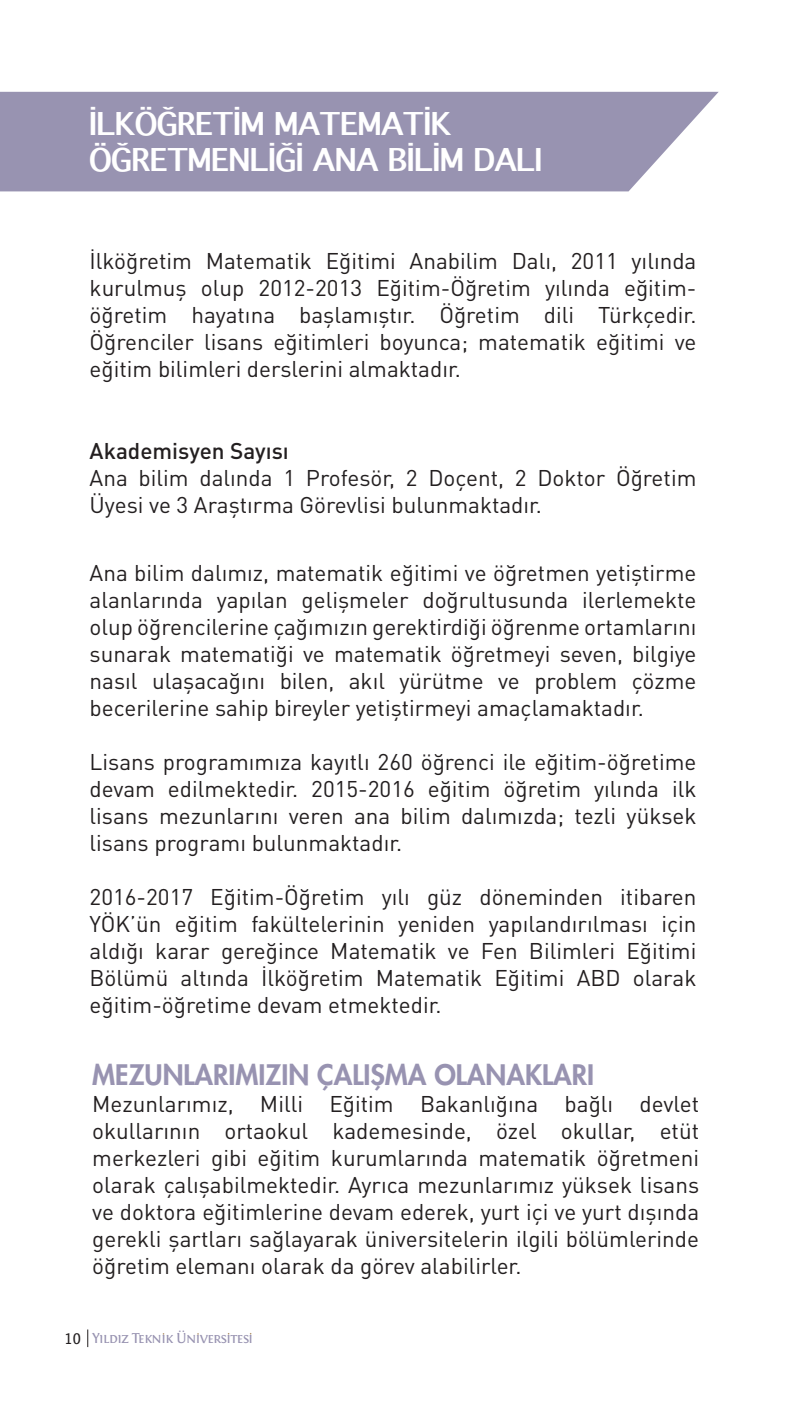
<style>
.page{position:relative;width:787px;height:1418px;background:#fff}
.page>*{position:absolute;margin:0;border:0;box-sizing:border-box;transform-origin:0 0}
.t1{font:700 30px "Thonburi";color:#fff}
.t2{font:800 27.5px "Futura Std";color:#9893b1}
.t3{font:22.5px/27px "DIN Pro";color:#231f20;text-align:justify}
.t4{font:500 22.5px "DIN Pro";color:#231f20}
.t5{font:16.25px "Fontin Sans Small Caps";color:#231f20}
.t6{font:15px "Fontin Small Caps";letter-spacing:-.04em;color:#9893b1}
</style>
<div class="page">
<svg style="left:87px;top:1329px;width:1px;height:17px"></svg>
<div style="left:0;top:92px;width:718px;height:99px;background:#9893b1"></div>
<p class="t1" style="left:90px;top:107px;width:363px">İLKÖĞRETİM MATEMATİK</p>
<p class="t1" style="left:90px;top:143px;width:454px">ÖĞRETMENLİĞİ ANA BİLİM DALI</p>
<p class="t3" style="left:90px;top:246px;width:608px">İlköğretim Matematik Eğitimi Anabilim Dalı, 2011 yılında kurulmuş olup 2012-2013 Eğitim-Öğretim yılında eğitim&shy;öğretim hayatına başlamıştır. Öğretim dili Türkçedir.<br>Öğrenciler lisans eğitimleri boyunca; matematik eğitimi ve eğitim bilimleri derslerini almaktadır.</p>
<p class="t4" style="left:90px;top:435px;width:201px">Akademisyen Sayısı</p>
<p class="t3" style="left:90px;top:463px;width:608px">Ana bilim dalında 1 Profesör, 2 Doçent, 2 Doktor Öğretim<br>Üyesi ve 3 Araştırma Görevlisi bulunmaktadır.</p>
<p class="t3" style="left:90px;top:558px;width:608px">Ana bilim dalımız, matematik eğitimi ve öğretmen yetiştirme alanlarında yapılan gelişmeler doğrultusunda ilerlemekte olup öğrencilerine çağımızın gerektirdiği öğrenme ortamlarını sunarak matematiği ve matematik öğretmeyi seven, bilgiye nasıl ulaşacağını bilen, akıl yürütme ve problem çözme becerilerine sahip bireyler yetiştirmeyi amaçlamaktadır.</p>
<p class="t3" style="left:90px;top:747px;width:608px">Lisans programımıza kayıtlı 260 öğrenci ile eğitim-öğretime devam edilmektedir. 2015-2016 eğitim öğretim yılında ilk lisans mezunlarını veren ana bilim dalımızda; tezli yüksek lisans programı bulunmaktadır.</p>
<p class="t3" style="left:90px;top:882px;width:608px">2016-2017 Eğitim-Öğretim yılı güz döneminden itibaren YÖK’ün eğitim fakültelerinin yeniden yapılandırılması için aldığı karar gereğince Matematik ve Fen Bilimleri Eğitimi Bölümü altında İlköğretim Matematik Eğitimi ABD olarak eğitim-öğretime devam etmektedir.</p>
<p class="t2" style="left:92px;top:1057px;width:503px">MEZUNLARIMIZIN ÇALIŞMA OLANAKLARI</p>
<p class="t3" style="left:92px;top:1089px;width:608px">Mezunlarımız, Milli Eğitim Bakanlığına bağlı devlet okullarının ortaokul kademesinde, özel okullar, etüt merkezleri gibi eğitim kurumlarında matematik öğretmeni olarak çalışabilmektedir. Ayrıca mezunlarımız yüksek lisans ve doktora eğitimlerine devam ederek, yurt içi ve yurt dışında gerekli şartları sağlayarak üniversitelerin ilgili bölümlerinde öğretim elemanı olarak da görev alabilirler.</p>
<p class="t5" style="left:65px;top:1329px;width:18px">10</p>
<p class="t6" style="left:92px;top:1329px;width:162px">Yıldız Teknik Üniversitesi</p>
</div>
